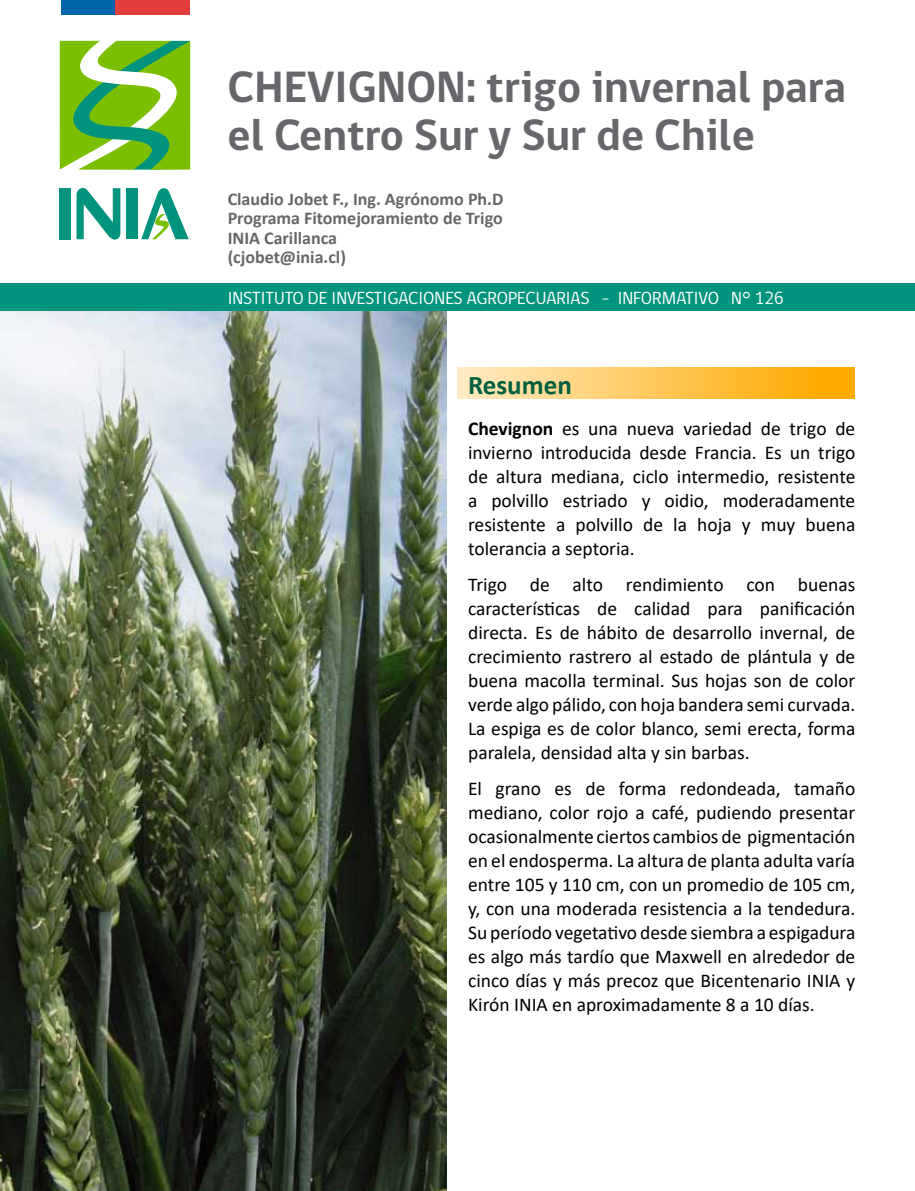
<style>
.page{position:relative;width:915px;height:1191px;background:#fff}
.page>*{position:absolute;margin:0;border:0;box-sizing:border-box;transform-origin:0 0}
.t1{font:700 45px/48.6px "gob CL";color:#67676b}
.t2{font:700 27px "Calibri";color:#005f3e}
.t3{font:19.5px/24px "Calibri";color:#000;text-align:justify}
.t4{font:700 18px/19.4px "Calibri";color:#67676b}
.t5{font:18px "gob CL";color:#fff}
.s1{font-weight:700}
</style>
<div class="page">
<div style="left:457px;top:367px;width:398px;height:32px;background:linear-gradient(to right,#ffebc5,#ffa500)"></div>
<img style="left:0;top:310px;width:446px;height:881px">
<div style="left:61px;top:0;width:129px;height:14px;background:#0064ab"></div>
<div style="left:115px;top:0;width:75px;height:14px;background:#e23f3c"></div>
<div style="left:0;top:283px;width:914px;height:27px;background:#00937d"></div>
<svg style="left:76px;top:188px;width:44px;height:52px"></svg>
<div style="left:60px;top:188px;width:11px;height:51px;background:#00937d"></div>
<div style="left:126px;top:188px;width:11px;height:51px;background:#00937d"></div>
<svg style="left:141px;top:188px;width:48px;height:51px"></svg>
<svg style="left:60px;top:41px;width:130px;height:129px"></svg>
<h1 class="t1" style="left:227px;top:63px;width:619px">CHEVIGNON: trigo invernal para el Centro Sur y Sur de Chile</h1>
<p class="t4" style="left:227px;top:189px;width:277px">Claudio Jobet F., Ing. Agrónomo Ph.D<br>Programa Fitomejoramiento de Trigo<br>INIA Carillanca<br>(cjobet@inia.cl)</p>
<p class="t5" style="left:227px;top:286px;width:557px">INSTITUTO DE INVESTIGACIONES AGROPECUARIAS - INFORMATIVO N° 126</p>
<h2 class="t2" style="left:468px;top:366px;width:105px">Resumen</h2>
<p class="t3" style="left:468px;top:416px;width:388px"><span class="s1">Chevignon</span> es una nueva variedad de trigo de invierno introducida desde Francia. Es un trigo de altura mediana, ciclo intermedio, resistente a polvillo estriado y oidio, moderadamente resistente a polvillo de la hoja y muy buena tolerancia a septoria.</p>
<p class="t3" style="left:468px;top:572px;width:388px">Trigo de alto rendimiento con buenas características de calidad para panificación directa. Es de hábito de desarrollo invernal, de crecimiento rastrero al estado de plántula y de buena macolla terminal. Sus hojas son de color verde algo pálido, con hoja bandera semi curvada.<br>La espiga es de color blanco, semi erecta, forma paralela, densidad alta y sin barbas.</p>
<p class="t3" style="left:468px;top:776px;width:388px">El grano es de forma redondeada, tamaño mediano, color rojo a café, pudiendo presentar ocasionalmente ciertos cambios de pigmentación en el endosperma. La altura de planta adulta varía entre 105 y 110 cm, con un promedio de 105 cm, y, con una moderada resistencia a la tendedura.<br>Su período vegetativo desde siembra a espigadura es algo más tardío que Maxwell en alrededor de cinco días y más precoz que Bicentenario INIA y Kirón INIA en aproximadamente 8 a 10 días.</p>
</div>
